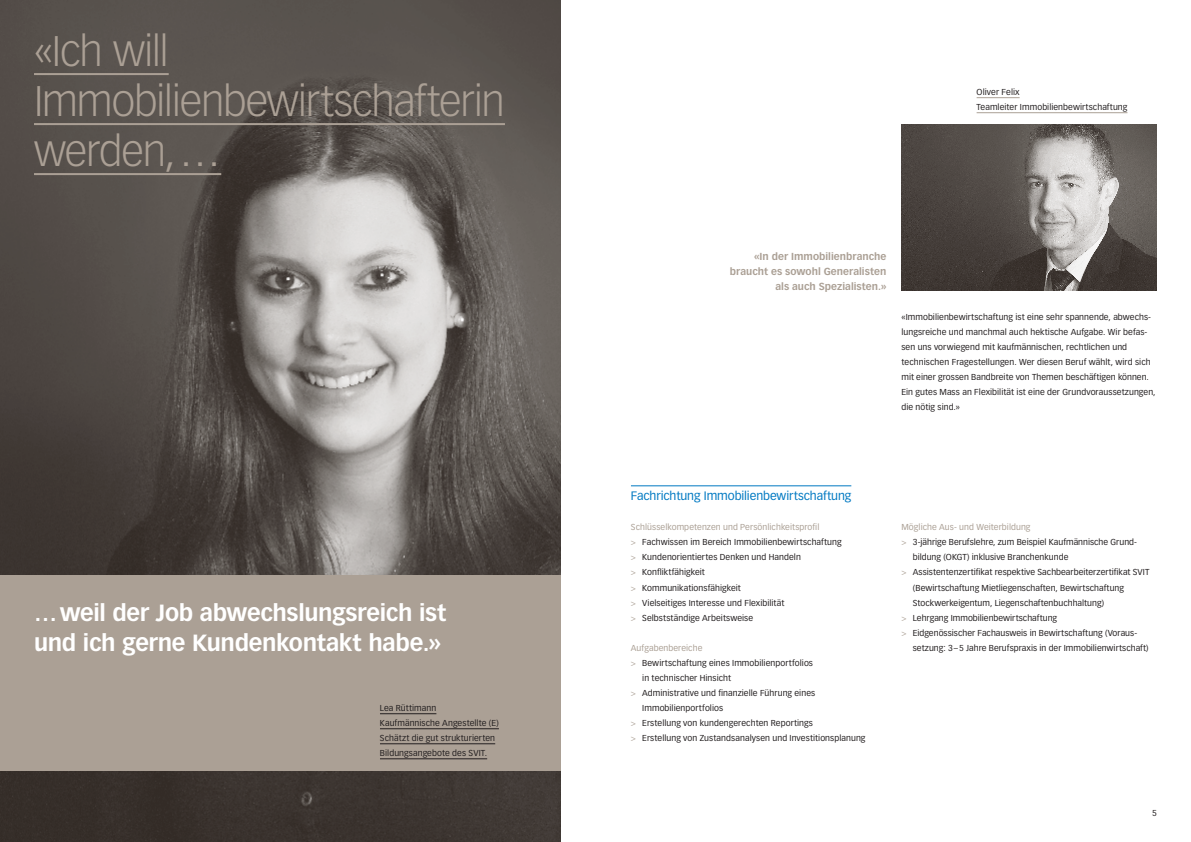
<style>
.page{position:relative;width:1191px;height:842px;background:#fff}
.page>*{position:absolute;margin:0;border:0;box-sizing:border-box;transform-origin:0 0}
.t1{font:300 42px/50px "Vectora LH";letter-spacing:-.03em;color:#aba095}
.t2{font:700 23px/30px "Vectora LH";letter-spacing:-.015em;color:#fff}
.t3{font:12px "Vectora LH";letter-spacing:-.01em;color:#0079c2}
.t4{font:700 10px/15px "Vectora LH";letter-spacing:.005em;color:#aba095;text-align:right}
.t5{font:8.5px/15px "Vectora LH";letter-spacing:.005em;color:#231f20}
.t6{font:8.5px "Vectora LH";letter-spacing:.01em;color:#aba095}
.s1{color:#aba095}
</style>
<div class="page">
<img style="left:0;top:0;width:560px;height:842px">
<hr style="left:34px;top:73px;width:135px;height:2px;background:#aba095">
<hr style="left:34px;top:123px;width:471px;height:2px;background:#aba095">
<hr style="left:34px;top:173px;width:187px;height:2px;background:#aba095">
<div style="left:0;top:575px;width:560px;height:196px;background:#aba095"></div>
<hr style="left:380px;top:713px;width:56px;height:1px;background:#231f20">
<hr style="left:380px;top:728px;width:119px;height:1px;background:#231f20">
<hr style="left:380px;top:743px;width:115px;height:1px;background:#231f20">
<hr style="left:380px;top:758px;width:107px;height:1px;background:#231f20">
<hr style="left:976px;top:97px;width:43px;height:1px;background:#aba095">
<hr style="left:976px;top:112px;width:151px;height:1px;background:#aba095">
<hr style="left:631px;top:485px;width:220px;height:1px;background:#0079c2">
<img style="left:901px;top:125px;width:256px;height:165px">
<h1 class="t1" style="left:34px;top:27px;width:472px">«Ich will<br>Immobilienbewirtschafterin werden,…</h1>
<h2 class="t2" style="left:34px;top:597px;width:414px">…weil der Job abwechslungsreich ist und ich gerne Kundenkontakt habe.»</h2>
<p class="t5" style="left:380px;top:700px;width:120px">Lea Rüttimann<br>Kaufmännische Angestellte (E)<br>Schätzt die gut strukturierten<br>Bildungsangebote des SVIT.</p>
<p class="t5" style="left:976px;top:84px;width:152px">Oliver Felix<br>Teamleiter Immobilienbewirtschaftung</p>
<p class="t4" style="left:730px;top:249px;width:158px">«In der Immobilienbranche braucht es sowohl Generalisten als auch Spezialisten.»</p>
<p class="t5" style="left:901px;top:310px;width:256px">«Immobilienbewirtschaftung ist eine sehr spannende, abwechs&shy;lungsreiche und manchmal auch hektische Aufgabe. Wir befas&shy;sen uns vorwiegend mit kaufmännischen, rechtlichen und technischen Fragestellungen. Wer diesen Beruf wählt, wird sich mit einer grossen Bandbreite von Themen beschäftigen können.<br>Ein gutes Mass an Flexibilität ist eine der Grundvoraussetzungen, die nötig sind.»</p>
<h3 class="t3" style="left:631px;top:489px;width:222px">Fachrichtung Immobilienbewirtschaftung</h3>
<p class="t5" style="left:631px;top:520px;width:212px"><span class="s1">Schlüsselkompetenzen und Persönlichkeitsprofil<br>&gt;</span> Fachwissen im Bereich Immobilienbewirtschaftung <span class="s1">&gt;</span> Kundenorientiertes Denken und Handeln<br><span class="s1">&gt;</span> Konfliktfähigkeit<br><span class="s1">&gt;</span> Kommunikationsfähigkeit<br><span class="s1">&gt;</span> Vielseitiges Interesse und Flexibilität<br><span class="s1">&gt;</span> Selbstständige Arbeitsweise</p>
<p class="t6" style="left:631px;top:643px;width:73px">Aufgabenbereiche</p>
<p class="t5" style="left:631px;top:655px;width:184px"><span class="s1">&gt;</span> Bewirtschaftung eines Immobilienportfolios</p>
<p class="t5" style="left:642px;top:670px;width:90px">in technischer Hinsicht</p>
<p class="t5" style="left:631px;top:685px;width:186px"><span class="s1">&gt;</span> Administrative und finanzielle Führung eines</p>
<p class="t5" style="left:642px;top:700px;width:82px">Immobilienportfolios</p>
<p class="t5" style="left:631px;top:715px;width:184px"><span class="s1">&gt;</span> Erstellung von kundengerechten Reportings</p>
<p class="t5" style="left:631px;top:730px;width:236px"><span class="s1">&gt;</span> Erstellung von Zustandsanalysen und Investitionsplanung</p>
<p class="t6" style="left:901px;top:522px;width:130px">Mögliche Aus- und Weiterbildung</p>
<p class="t5" style="left:901px;top:535px;width:236px"><span class="s1">&gt;</span> 3-jährige Berufslehre, zum Beispiel Kaufmännische Grund-</p>
<p class="t5" style="left:912px;top:550px;width:157px">bildung (OKGT) inklusive Branchenkunde</p>
<p class="t5" style="left:901px;top:565px;width:249px"><span class="s1">&gt;</span> Assistentenzertifikat respektive Sachbearbeiterzertifikat SVIT</p>
<p class="t5" style="left:912px;top:580px;width:213px">(Bewirtschaftung Mietliegenschaften, Bewirtschaftung</p>
<p class="t5" style="left:912px;top:595px;width:193px">Stockwerkeigentum, Liegenschaftenbuchhaltung)</p>
<p class="t5" style="left:901px;top:610px;width:157px"><span class="s1">&gt;</span> Lehrgang Immobilienbewirtschaftung</p>
<p class="t5" style="left:901px;top:625px;width:236px"><span class="s1">&gt;</span> Eidgenössischer Fachausweis in Bewirtschaftung (Voraus-</p>
<p class="t5" style="left:912px;top:640px;width:237px">setzung: 3–5 Jahre Berufspraxis in der Immobilienwirtschaft)</p>
<p class="t5" style="left:1152px;top:805px;width:6px">5</p>
</div>
